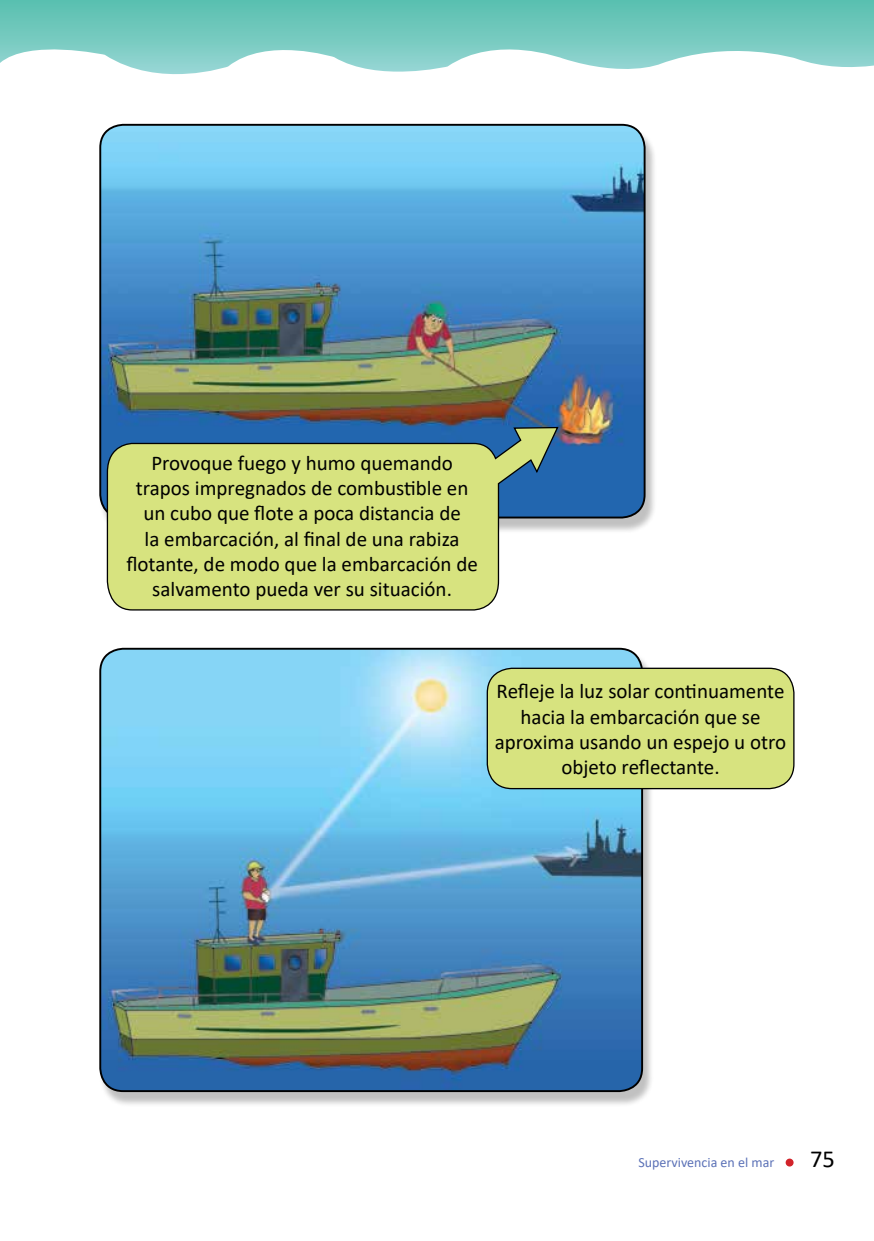
<style>
.page{position:relative;width:874px;height:1241px;background:#fff}
.page>*{position:absolute;margin:0;border:0;box-sizing:border-box;transform-origin:0 0}
.t1{font:24.5px "Calibri";color:#000}
.t2{font:21px/25.2px "Calibri";color:#000;text-align:center}
.t3{font:14px "Calibri";color:#5c72b7}
</style>
<div class="page">
<svg style="left:0;top:0;width:873px;height:75px"></svg>
<div style="left:785px;top:1158px;width:8px;height:8px;background:#d2232a;border-radius:50%"></div>
<div style="left:99px;top:127px;width:557px;height:406px;background:#000;opacity:.25"></div>
<img style="left:100px;top:125px;width:544px;height:392px">
<div style="left:99px;top:651px;width:555px;height:456px;background:#000;opacity:.25"></div>
<img style="left:100px;top:649px;width:541px;height:441px">
<div style="left:99px;top:647px;width:543px;height:444px;border:2px solid #000;border-radius:23px"></div>
<div style="left:487px;top:668px;width:306px;height:120px;background:#d7e37f;border-radius:25px"></div>
<div style="left:486px;top:667px;width:308px;height:122px;border:1px solid #000;border-radius:25px"></div>
<svg style="left:106px;top:426px;width:453px;height:185px;background:#bed08b"></svg>
<p class="t2" style="left:126px;top:450px;width:353px">Provoque fuego y humo quemando trapos impregnados de combustible en un cubo que flote a poca distancia de<br>la embarcación, al final de una rabiza flotante, de modo que la embarcación de salvamento pueda ver su situación.</p>
<p class="t2" style="left:494px;top:678px;width:293px">Refleje la luz solar continuamente hacia la embarcación que se aproxima usando un espejo u otro objeto reflectante.</p>
<p class="t3" style="left:638px;top:1151px;width:137px">Supervivencia en el mar</p>
<p class="t1" style="left:809px;top:1141px;width:26px">75</p>
</div>
